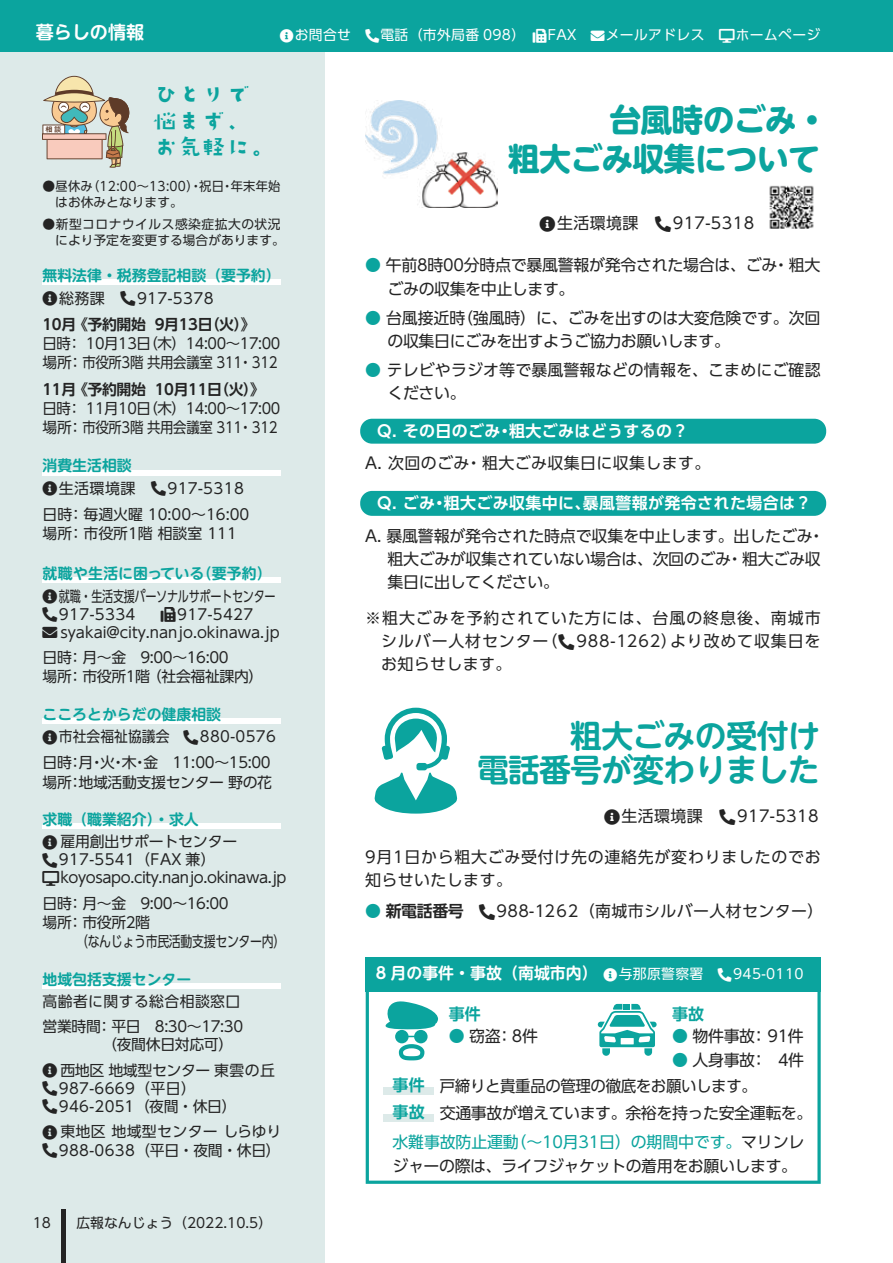
<style>
.page{position:relative;width:893px;height:1263px;background:#fff}
.page>*{position:absolute;margin:0;border:0;box-sizing:border-box;transform-origin:0 0}
.t1{font:700 31.95px/34.5px "UD Shin M Go Pr 6 N De";letter-spacing:-.025em;color:#0ba49e;text-align:right}
.t2{font:700 31.95px/39.3px "UD Shin M Go Pr 6 N";letter-spacing:-.025em;color:#0ba49e;text-align:right}
.t3{font:24.45px/26.5px "TA kirigirisu";color:#0ba49e}
.t4{font:700 18px "UD Shin M Go Pr 6 N De";color:#fff}
.t5{font:15.9px/23.4px "UD Shin Go Pr 6 N";letter-spacing:-.01em;color:#242424}
.t6{font:15.9px "UD Shin Go Pr 6 N";letter-spacing:.025em;color:#242424}
.t7{font:700 15.9px "UD Shin Go Pr 6 N De";letter-spacing:.025em;color:#fff}
.t8{font:15.9px/23.4px "UD Shin Go Pr 6 N";letter-spacing:.045em;color:#242424}
.t9{font:15.9px/23.4px "UD Shin Go Pr 6 N";letter-spacing:.01em;color:#242424}
.t10{font:700 15.9px "UD Shin M Go Pr 6 N De";color:#fff}
.t11{font:700 15.9px "UD Shin Go Pr 6 N De";color:#0ba49e}
.t12{font:15px/18px "UD Shin Go Pr 6 N";letter-spacing:-.025em;color:#242424;scale:.74 1}
.t13{font:15px "UD Shin Go Pr 6 N";letter-spacing:.025em;color:#242424}
.t14{font:14.85px/19.2px "UD Shin Go Pr 6 N";letter-spacing:-.025em;color:#242424}
.t15{font:14.85px/19.2px "UD Shin Go Pr 6 N";color:#242424}
.t16{font:14.85px/18px "UD Shin Go Pr 6 N";letter-spacing:.025em;color:#242424}
.t17{font:700 14.85px "UD Shin M Go Pr 6 N De";color:#0ba49e}
.t18{font:700 14.85px "UD Shin Go Pr 6 N De";letter-spacing:-.025em;color:#242424}
.t19{font:14.85px "UD Shin Go Pr 6 N";color:#242424;scale:.93 1}
.t20{font:13.8px "UD Shin Go Pr 6 N";letter-spacing:.025em;color:#fff}
.t21{font:13.8px "UD Shin Go Pr 6 N";color:#242424}
.t22{font:12.75px/15.9px "UD Shin Go Pr 6 N";letter-spacing:.025em;color:#242424}
.t23{font:700 7.35px "UD Digi Kyokasho Pro N";color:#5e3b28}
.s1{font-family:"UD Digi Kyokasho Pro N";font-size:14.85px}
.s2{color:#0ba49e}
.s3{font-family:"UD Shin Go Pr 6 N De";font-weight:700}
.s4{font-family:"UD Shin Go Pr 6 N De";font-weight:700;color:#0ba49e}
</style>
<div class="page">
<div style="left:0;top:0;width:324px;height:1263px;background:#ddeae9"></div>
<div style="left:0;top:0;width:893px;height:51px;background:#0ba49e"></div>
<hr style="left:892px;top:0;width:1px;height:51px;background:#c97d83">
<svg style="left:42px;top:76px;width:88px;height:92px"></svg>
<div style="left:360px;top:419px;width:466px;height:25px;background:#0ba49e;border-radius:12px"></div>
<div style="left:360px;top:491px;width:466px;height:25px;background:#0ba49e;border-radius:12px"></div>
<img style="left:769px;top:185px;width:45px;height:44px">
<img style="left:365px;top:100px;width:132px;height:107px">
<svg style="left:374px;top:708px;width:83px;height:106px"></svg>
<svg style="left:366px;top:991px;width:455px;height:193px"></svg>
<div style="left:366px;top:957px;width:455px;height:34px;background:#0ba49e"></div>
<div style="left:383px;top:1087px;width:51px;height:7px;background:#ddeae9"></div>
<div style="left:383px;top:1114px;width:51px;height:7px;background:#ddeae9"></div>
<svg style="left:382px;top:999px;width:56px;height:61px"></svg>
<svg style="left:598px;top:1004px;width:59px;height:52px"></svg>
<div style="left:43px;top:280px;width:238px;height:5px;background:#fff"></div>
<div style="left:43px;top:470px;width:238px;height:5px;background:#fff"></div>
<div style="left:43px;top:718px;width:238px;height:5px;background:#fff"></div>
<div style="left:43px;top:577px;width:238px;height:6px;background:#fff"></div>
<div style="left:43px;top:823px;width:238px;height:5px;background:#fff"></div>
<div style="left:43px;top:983px;width:238px;height:5px;background:#fff"></div>
<hr style="left:62px;top:1210px;width:4px;height:53px;background:#242424">
<p class="t4" style="left:36px;top:17px;width:110px">暮らしの情報</p>
<p class="t20" style="left:295px;top:24px;width:58px">お問合せ</p>
<p class="t20" style="left:380px;top:24px;width:441px">電話（市外局番 098）　 FAX　 メールアドレス　 ホームページ</p>
<p class="t23" style="left:45px;top:123px;width:18px">相談</p>
<h2 class="t3" style="left:153px;top:82px;width:124px">ひとりで悩まず、お気軽に。</h2>
<p class="t22" style="left:55px;top:178px;width:227px;text-indent:-13px">●昼休み（12:00～13:00）・祝日・年末年始はお休みとなります。</p>
<p class="t22" style="left:55px;top:216px;width:231px;text-indent:-13px">●新型コロナウイルス感染症拡大の状況により予定を変更する場合があります。</p>
<p class="t17" style="left:43px;top:263px;width:240px">無料法律・税務登記相談（要予約）</p>
<p class="t13" style="left:59px;top:286px;width:47px">総務課</p>
<p class="t13" style="left:137px;top:286px;width:78px">917-5378</p>
<p class="t18" style="left:43px;top:312px;width:215px">10月 《予約開始 9月13日（火）》</p>
<p class="t14" style="left:43px;top:333px;width:239px">日時： 10月13日（木）14:00～17:00場所：市役所3階 共用会議室 311・312</p>
<p class="t18" style="left:43px;top:377px;width:224px">11月 《予約開始 10月11日（火）》</p>
<p class="t14" style="left:43px;top:398px;width:239px">日時： 11月10日（木）14:00～17:00場所：市役所3階 共用会議室 311・312</p>
<p class="t17" style="left:43px;top:453px;width:91px">消費生活相談</p>
<p class="t13" style="left:59px;top:476px;width:78px">生活環境課</p>
<p class="t13" style="left:167px;top:476px;width:78px">917-5318</p>
<p class="t15" style="left:43px;top:505px;width:208px">日時：毎週火曜 10:00～16:00場所：市役所1階 相談室 111</p>
<p class="t17" style="left:43px;top:561px;width:231px">就職や生活に困っている（要予約）</p>
<p class="t12" style="left:59px;top:586px;width:294px">就職・生活支援パーソナルサポートセンター<br>917-5334<span class="s1">　</span></p>
<p class="t15" style="left:60px;top:604px;width:221px;line-height:18px;text-indent:117px">917-5427 syakai@city.nanjo.okinawa.jp</p>
<p class="t14" style="left:43px;top:647px;width:222px">日時：月～金　9:00～16:00<br>場所：市役所1階 （社会福祉課内）</p>
<p class="t17" style="left:43px;top:701px;width:180px">こころとからだの健康相談</p>
<p class="t19" style="left:59px;top:724px;width:121px">市社会福祉協議会</p>
<p class="t15" style="left:43px;top:723px;width:235px;line-height:26.2px;text-indent:157px">880-0576日時：月・火・木・金　11:00～15:00</p>
<p class="t14" style="left:43px;top:772px;width:231px">場所：地域活動支援センター 野の花</p>
<p class="t17" style="left:43px;top:806px;width:158px">求職（職業紹介）・求人</p>
<p class="t14" style="left:59px;top:832px;width:229px;line-height:18px">雇用創出サポートセンター<br>917-5541（FAX 兼）koyosapo.city.nanjo.okinawa.jp</p>
<p class="t14" style="left:43px;top:893px;width:244px">日時：月～金　9:00～16:00<br>場所：市役所2階<br>　　　 （なんじょう市民活動支援センター内）</p>
<p class="t17" style="left:43px;top:966px;width:150px">地域包括支援センター</p>
<p class="t16" style="left:43px;top:992px;width:199px">高齢者に関する総合相談窓口</p>
<p class="t14" style="left:43px;top:1017px;width:202px;line-height:18px">営業時間：平日　8:30～17:30　　　　 （夜間休日対応可）</p>
<p class="t16" style="left:59px;top:1061px;width:218px">西地区 地域型センター東雲の丘<br>987-6669（平日）<br>946-2051（夜間・休日）</p>
<p class="t16" style="left:59px;top:1122px;width:224px">東地区 地域型センター しらゆり<br>988-0638（平日・夜間・休日）</p>
<p class="t21" style="left:33px;top:1212px;width:20px">18</p>
<p class="t21" style="left:76px;top:1212px;width:197px">広報なんじょう（2022.10.5）</p>
<h1 class="t2" style="left:508px;top:98px;width:321px">台風時のごみ・<br>粗大ごみ収集について</h1>
<p class="t5" style="left:557px;top:211px;width:83px">生活環境課</p>
<p class="t5" style="left:673px;top:211px;width:83px">917-5318</p>
<p class="t5" style="left:388px;top:253px;width:434px;text-indent:-22px"><span class="s2">●</span> 午前8時00分時点で暴風警報が発令された場合は、ごみ・粗大ごみの収集を中止します。</p>
<p class="t5" style="left:388px;top:305px;width:434px;text-indent:-22px"><span class="s2">●</span> 台風接近時（強風時）に、ごみを出すのは大変危険です。次回の収集日にごみを出すようご協力お願いします。</p>
<p class="t9" style="left:388px;top:357px;width:435px;text-indent:-22px"><span class="s2">●</span> テレビやラジオ等で暴風警報などの情報を、こまめにご確認ください。</p>
<p class="t7" style="left:377px;top:418px;width:313px">Q. その日のごみ・粗大ごみはどうするの？</p>
<p class="t6" style="left:365px;top:450px;width:347px">A. 次回のごみ・粗大ごみ収集日に収集します。</p>
<p class="t7" style="left:377px;top:490px;width:436px">Q. ごみ・粗大ごみ収集中に、暴風警報が発令された場合は？</p>
<p class="t5" style="left:388px;top:523px;width:438px;text-indent:-22px">A. 暴風警報が発令された時点で収集を中止します。出したごみ・粗大ごみが収集されていない場合は、次回のごみ・粗大ごみ収集日に出してください。</p>
<p class="t5" style="left:381px;top:605px;width:441px;text-align:justify;text-indent:-16px">※粗大ごみを予約されていた方には、台風の終息後、南城市シルバー人材センター（ 988-1262）より改めて収集日をお知らせします。</p>
<h1 class="t1" style="left:477px;top:716px;width:344px">粗大ごみの受付け<br>電話番号が変わりました</h1>
<p class="t6" style="left:622px;top:803px;width:199px">生活環境課　 917-5318</p>
<p class="t8" style="left:365px;top:844px;width:457px">9月1日から粗大ごみ受付け先の連絡先が変わりましたのでお知らせいたします。</p>
<p class="t6" style="left:365px;top:898px;width:460px"><span class="s2">●</span> <span class="s3">新電話番号　</span> 988-1262（南城市シルバー人材センター）</p>
<p class="t10" style="left:376px;top:960px;width:223px">8 月の事件・事故（南城市内）</p>
<p class="t20" style="left:619px;top:963px;width:86px">与那原警察署</p>
<p class="t20" style="left:733px;top:963px;width:72px">945-0110</p>
<p class="t11" style="left:449px;top:1001px;width:33px">事件</p>
<p class="t5" style="left:449px;top:1024px;width:91px"><span class="s2">●</span> 窃盗：8件</p>
<p class="t11" style="left:672px;top:1001px;width:33px">事故</p>
<p class="t5" style="left:672px;top:1024px;width:133px"><span class="s2">●</span> 物件事故：91件</p>
<p class="t5" style="left:672px;top:1047px;width:133px"><span class="s2">●</span> 人身事故： 4件</p>
<p class="t5" style="left:392px;top:1071px;width:421px;line-height:27.2px"><span class="s4">事件</span> 戸締りと貴重品の管理の徹底をお願いします。<br><span class="s4">事故</span> 交通事故が増えています。余裕を持った安全運転を。</p>
<p class="t5" style="left:392px;top:1130px;width:413px"><span class="s2">水難事故防止運動（～10月31日）の期間中です。</span>マリンレジャーの際は、ライフジャケットの着用をお願いします。</p>
</div>
